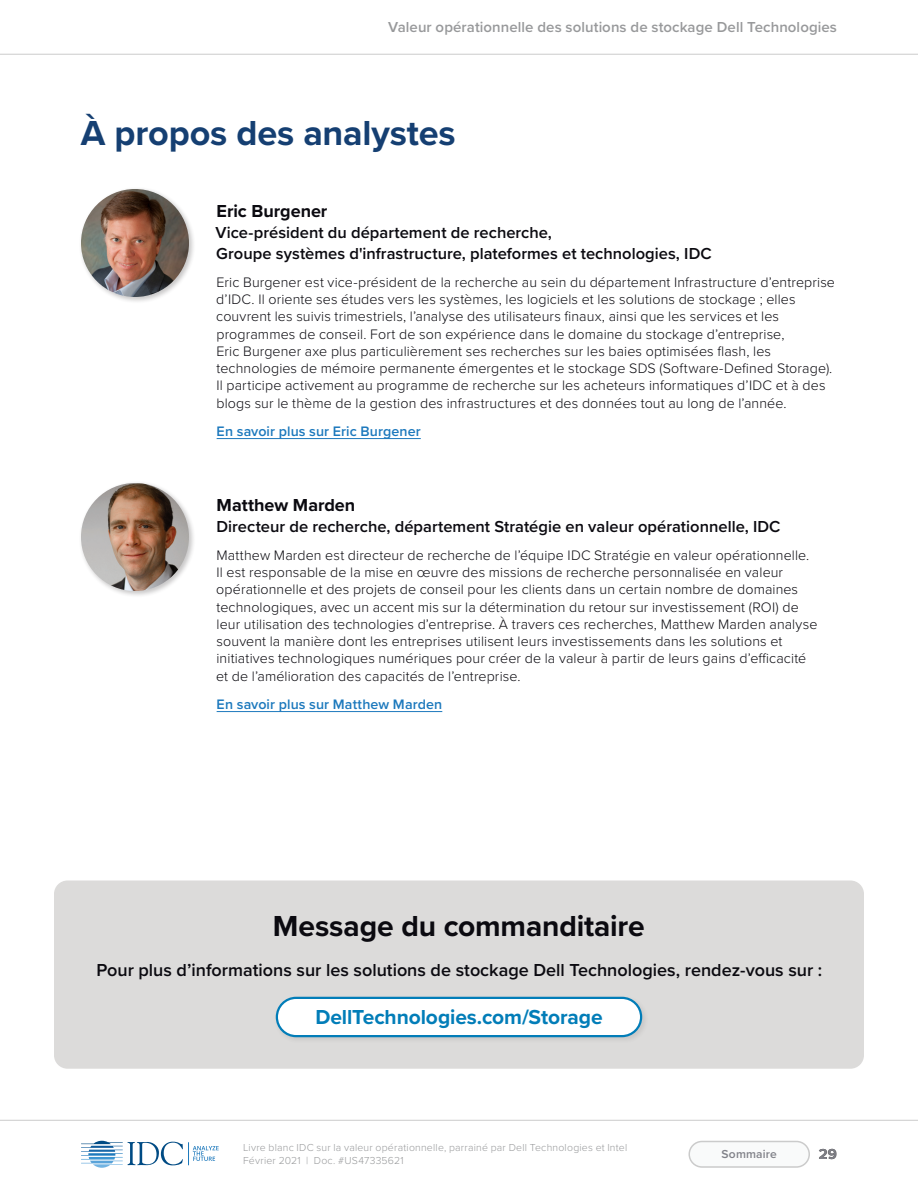
<style>
.page{position:relative;width:918px;height:1188px;background:#fff}
.page>*{position:absolute;margin:0;border:0;box-sizing:border-box;transform-origin:0 0}
.t1{font:700 36px "Proxima Nova";letter-spacing:-.005em;color:#153f72}
.t2{font:700 30px "Proxima Nova";letter-spacing:-.005em;color:#0b0a10}
.t3{font:700 21px "Proxima Nova";letter-spacing:-.005em;color:#027db8}
.t4{font:600 18px "Proxima Nova";color:#0b0a10}
.t5{font:700 18px "Proxima Nova";color:#0b0a10}
.t6{font:600 16.5px/21px "Proxima Nova";color:#0b0a10}
.t7{font:600 15px "Proxima Nova";letter-spacing:.005em;color:#98999b}
.t8{font:700 15px "Proxima Nova";color:#231f20}
.t9{font:300 14.25px/17.2px "Proxima Nova";letter-spacing:.005em;color:#0b0a10}
.t10{font:600 14.25px "Proxima Nova";letter-spacing:.005em;color:#1d79bd}
.t11{font:600 12px "Proxima Nova";letter-spacing:.015em;color:#808188}
.t12{font:300 10.5px/13.5px "Proxima Nova";letter-spacing:.02em;color:#98999b}
</style>
<div class="page">
<svg style="left:81px;top:1141px;width:138px;height:27px"></svg>
<div style="left:689px;top:1142px;width:120px;height:25px;background:#f9fafa;border-radius:13px"></div>
<div style="left:688px;top:1141px;width:122px;height:27px;border:2px solid #cbcbcb;border-radius:13px"></div>
<hr style="left:0;top:54px;width:918px;height:1px;background:#cbcbcb">
<hr style="left:0;top:1120px;width:918px;height:1px;background:#cbcbcb">
<div style="left:54px;top:881px;width:810px;height:188px;background:#dcdbda;border-radius:14px"></div>
<div style="left:274px;top:994px;width:375px;height:50px;background:#231f20;opacity:.1"></div>
<div style="left:277px;top:998px;width:364px;height:38px;background:#fff;border-radius:19px"></div>
<div style="left:276px;top:997px;width:366px;height:40px;border:2px solid #027db8;border-radius:19px"></div>
<div style="left:78px;top:480px;width:118px;height:118px;background:#231f20;opacity:.25"></div>
<img style="left:81px;top:483px;width:108px;height:108px;border-radius:54px">
<hr style="left:217px;top:711px;width:225px;height:1px;background:#1d79bd">
<hr style="left:217px;top:438px;width:204px;height:1px;background:#1d79bd">
<div style="left:79px;top:186px;width:117px;height:118px;background:#231f20;opacity:.25"></div>
<img style="left:81px;top:189px;width:108px;height:108px;border-radius:54px">
<p class="t7" style="left:388px;top:16px;width:450px">Valeur opérationnelle des solutions de stockage Dell Technologies</p>
<p class="t1" style="left:81px;top:107px;width:376px">À propos des analystes</p>
<p class="t5" style="left:217px;top:197px;width:112px">Eric Burgener</p>
<p class="t6" style="left:216px;top:221px;width:498px">Vice-président du département de recherche,<br>Groupe systèmes d'infrastructure, plateformes et technologies, IDC</p>
<p class="t9" style="left:216px;top:273px;width:620px">Eric Burgener est vice-président de la recherche au sein du département Infrastructure d’entreprise d’IDC. Il oriente ses études vers les systèmes, les logiciels et les solutions de stockage ; elles couvrent les suivis trimestriels, l’analyse des utilisateurs finaux, ainsi que les services et les programmes de conseil. Fort de son expérience dans le domaine du stockage d’entreprise,<br>Eric Burgener axe plus particulièrement ses recherches sur les baies optimisées flash, les technologies de mémoire permanente émergentes et le stockage SDS (Software-Defined Storage).<br>Il participe activement au programme de recherche sur les acheteurs informatiques d’IDC et à des blogs sur le thème de la gestion des infrastructures et des données tout au long de l’année.</p>
<p class="t10" style="left:217px;top:420px;width:206px">En savoir plus sur Eric Burgener</p>
<p class="t5" style="left:217px;top:491px;width:140px">Matthew Marden</p>
<p class="t6" style="left:216px;top:515px;width:566px">Directeur de recherche, département Stratégie en valeur opérationnelle, IDC</p>
<p class="t9" style="left:216px;top:546px;width:603px">Matthew Marden est directeur de recherche de l’équipe IDC Stratégie en valeur opérationnelle.<br>Il est responsable de la mise en œuvre des missions de recherche personnalisée en valeur opérationnelle et des projets de conseil pour les clients dans un certain nombre de domaines technologiques, avec un accent mis sur la détermination du retour sur investissement (ROI) de leur utilisation des technologies d’entreprise. À travers ces recherches, Matthew Marden analyse souvent la manière dont les entreprises utilisent leurs investissements dans les solutions et initiatives technologiques numériques pour créer de la valeur à partir de leurs gains d’efficacité et de l’amélioration des capacités de l’entreprise.</p>
<p class="t10" style="left:217px;top:693px;width:227px">En savoir plus sur Matthew Marden</p>
<p class="t2" style="left:273px;top:904px;width:373px">Message du commanditaire</p>
<p class="t4" style="left:96px;top:956px;width:727px">Pour plus d’informations sur les solutions de stockage Dell Technologies, rendez-vous sur :</p>
<p class="t3" style="left:315px;top:1001px;width:289px">DellTechnologies.com/Storage</p>
<p class="t12" style="left:243px;top:1140px;width:386px">Livre blanc IDC sur la valeur opérationnelle, parrainé par Dell Technologies et Intel<br>Février 2021 | Doc. #US47335621</p>
<p class="t11" style="left:722px;top:1145px;width:57px">Sommaire</p>
<p class="t8" style="left:819px;top:1142px;width:20px">29</p>
</div>
